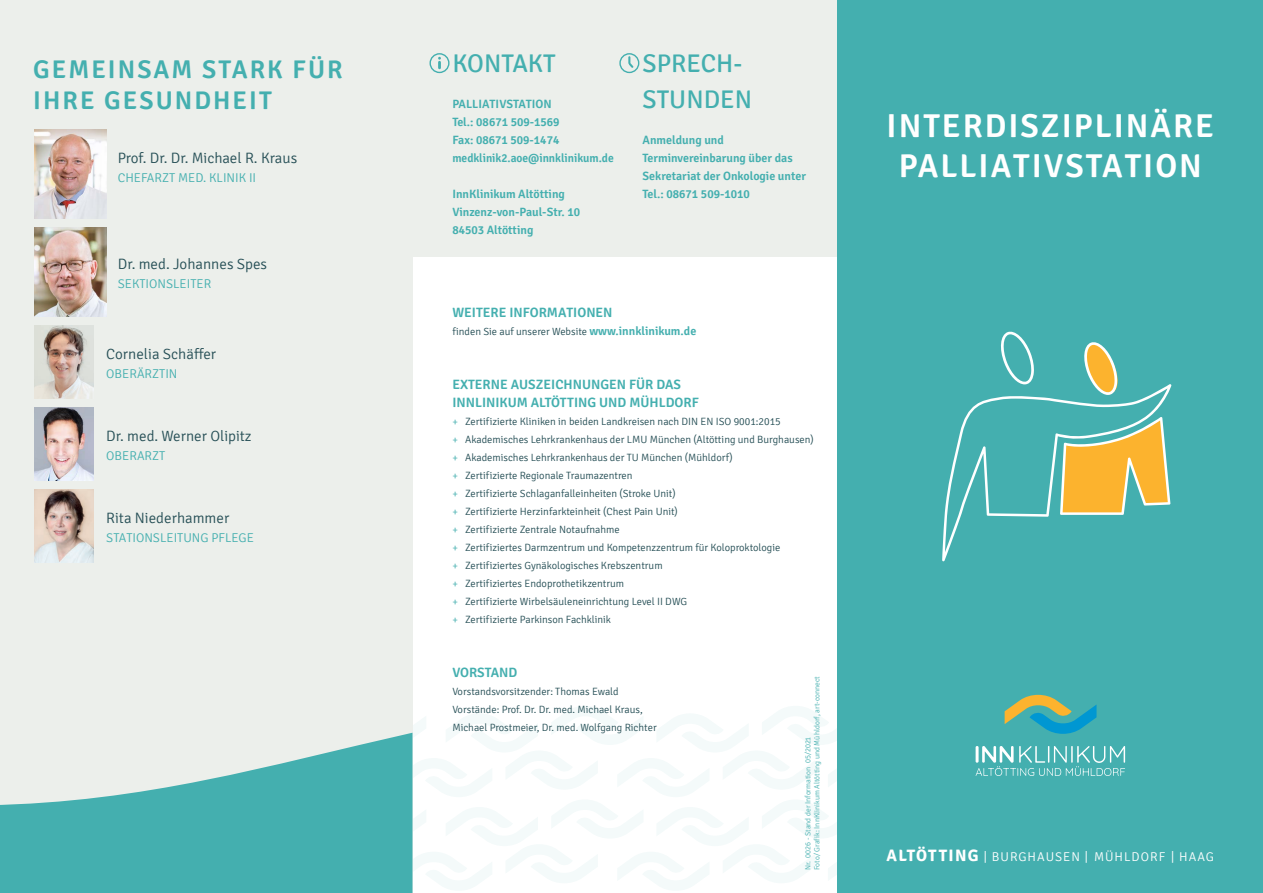
<style>
.page{position:relative;width:1263px;height:893px;background:#fff}
.page>*{position:absolute;margin:0;border:0;box-sizing:border-box;transform-origin:0 0}
.Cover_Titel{font:600 33px "Signika";letter-spacing:.06em;color:#fff}
.t1{font:600 25.5px "Signika";letter-spacing:.08em;color:#44afaf}
.Überschrift_Kontakt{font:25.5px "Signika";color:#44afaf}
.Chefarzt_Bezeichnung{font:300 15px "Signika";color:#264f56}
.Unterüberschrift_Rüc{font:600 13.5px/18px "Signika";color:#44afaf}
.Chefarzt_Bezeichnung-2{font:300 12.75px "Signika";color:#44afaf}
.Cover_Titel-2{font:300 12.75px "Signika";letter-spacing:.08em;color:#fff}
.Zusatzinfos_Kontakt{font:600 12px/18px "Signika";color:#44afaf}
.Zusatzinfos_Kontakt-2{font:600 12px "Signika";color:#44afaf;scale:.96 1}
.t2{font:300 10.5px/18px "Signika";color:#264f56}
.t3{font:300 7.5px "Signika";color:#44afaf}
.s1{font-weight:600;font-size:12px;color:#44afaf}
.s2{color:#44afaf}
.s3{font-weight:700;font-size:16.5px}
</style>
<div class="page">
<div style="left:412px;top:0;width:426px;height:256px;background:#ecefeb"></div>
<div style="left:838px;top:0;width:425px;height:893px;background:#44afaf"></div>
<svg style="left:412px;top:695px;width:714px;height:196px"></svg>
<div style="left:0;top:0;width:412px;height:893px;background:#ecefeb"></div>
<svg style="left:0;top:733px;width:412px;height:160px;fill:#44afaf"></svg>
<img style="left:34px;top:228px;width:72px;height:88px">
<div style="left:429px;top:53px;width:20px;height:20px;border:1px solid #44afaf;border-radius:50%"></div>
<svg style="left:438px;top:58px;width:3px;height:10px"></svg>
<div style="left:619px;top:53px;width:20px;height:20px;border:1px solid #44afaf;border-radius:50%"></div>
<svg style="left:628px;top:57px;width:7px;height:13px"></svg>
<img style="left:34px;top:325px;width:60px;height:74px">
<img style="left:34px;top:408px;width:60px;height:73px">
<svg style="left:942px;top:331px;width:229px;height:230px"></svg>
<img style="left:34px;top:490px;width:60px;height:73px">
<img style="left:34px;top:130px;width:72px;height:89px">
<p class="t1" style="left:33px;top:55px;width:311px">GEMEINSAM STARK FÜR</p>
<p class="t1" style="left:33px;top:85px;width:240px">IHRE GESUNDHEIT</p>
<p class="Chefarzt_Bezeichnung" style="left:118px;top:150px;width:181px">Prof. Dr. Dr. Michael R. Kraus</p>
<p class="Chefarzt_Bezeichnung-2" style="left:118px;top:170px;width:140px">CHEFARZT MED. KLINIK II</p>
<p class="Chefarzt_Bezeichnung" style="left:118px;top:256px;width:151px">Dr. med. Johannes Spes</p>
<p class="Chefarzt_Bezeichnung-2" style="left:118px;top:277px;width:95px">SEKTIONSLEITER</p>
<p class="Chefarzt_Bezeichnung" style="left:106px;top:346px;width:111px">Cornelia Schäffer</p>
<p class="Chefarzt_Bezeichnung-2" style="left:106px;top:367px;width:73px">OBERÄRZTIN</p>
<p class="Chefarzt_Bezeichnung" style="left:106px;top:428px;width:147px">Dr. med. Werner Olipitz</p>
<p class="Chefarzt_Bezeichnung-2" style="left:106px;top:449px;width:61px">OBERARZT</p>
<p class="Chefarzt_Bezeichnung" style="left:106px;top:510px;width:125px">Rita Niederhammer</p>
<p class="Chefarzt_Bezeichnung-2" style="left:106px;top:531px;width:149px">STATIONSLEITUNG PFLEGE</p>
<p class="Überschrift_Kontakt" style="left:452px;top:49px;width:105px">KONTAKT</p>
<p class="Zusatzinfos_Kontakt" style="left:452px;top:95px;width:101px">PALLIATIVSTATION</p>
<p class="Zusatzinfos_Kontakt" style="left:452px;top:113px;width:109px">Tel.: 08671 509-1569<br>Fax: 08671 509-1474</p>
<p class="Zusatzinfos_Kontakt-2" style="left:452px;top:151px;width:170px">medklinik2.aoe@innklinikum.de</p>
<p class="Zusatzinfos_Kontakt" style="left:452px;top:185px;width:114px">InnKlinikum Altötting</p>
<p class="Zusatzinfos_Kontakt" style="left:452px;top:203px;width:129px">Vinzenz-von-Paul-Str. 10</p>
<p class="Zusatzinfos_Kontakt" style="left:452px;top:221px;width:83px">84503 Altötting</p>
<p class="Überschrift_Kontakt" style="left:643px;top:49px;width:101px">SPRECH-</p>
<p class="Überschrift_Kontakt" style="left:643px;top:85px;width:111px">STUNDEN</p>
<p class="Zusatzinfos_Kontakt" style="left:643px;top:131px;width:165px">Anmeldung und<br>Terminvereinbarung über das<br>Sekretariat der Onkologie unter</p>
<p class="Zusatzinfos_Kontakt" style="left:643px;top:185px;width:109px">Tel.: 08671 509-1010</p>
<p class="Unterüberschrift_Rüc" style="left:452px;top:303px;width:162px">WEITERE INFORMATIONEN</p>
<p class="t2" style="left:452px;top:322px;width:245px">finden Sie auf unserer Website <span class="s1">www.innklinikum.de</span></p>
<p class="Unterüberschrift_Rüc" style="left:452px;top:375px;width:248px">EXTERNE AUSZEICHNUNGEN FÜR DAS<br>INNLINIKUM ALTÖTTING UND MÜHLDORF</p>
<p class="t2" style="left:452px;top:412px;width:330px"><span class="s2">+</span> Zertifizierte Kliniken in beiden Landkreisen nach DIN EN ISO 9001:2015</p>
<p class="t2" style="left:452px;top:430px;width:363px"><span class="s2">+</span> Akademisches Lehrkrankenhaus der LMU München (Altötting und Burghausen)</p>
<p class="t2" style="left:452px;top:448px;width:282px"><span class="s2">+</span> Akademisches Lehrkrankenhaus der TU München (Mühldorf)</p>
<p class="t2" style="left:452px;top:466px;width:182px"><span class="s2">+</span> Zertifizierte Regionale Traumazentren</p>
<p class="t2" style="left:452px;top:484px;width:225px"><span class="s2">+</span> Zertifizierte Schlaganfalleinheiten (Stroke Unit)</p>
<p class="t2" style="left:452px;top:502px;width:227px"><span class="s2">+</span> Zertifizierte Herzinfarkteinheit (Chest Pain Unit)</p>
<p class="t2" style="left:452px;top:520px;width:169px"><span class="s2">+</span> Zertifizierte Zentrale Notaufnahme</p>
<p class="t2" style="left:452px;top:538px;width:329px"><span class="s2">+</span> Zertifiziertes Darmzentrum und Kompetenzzentrum für Koloproktologie</p>
<p class="t2" style="left:452px;top:556px;width:212px"><span class="s2">+</span> Zertifiziertes Gynäkologisches Krebszentrum</p>
<p class="t2" style="left:452px;top:574px;width:173px"><span class="s2">+</span> Zertifiziertes Endoprothetikzentrum</p>
<p class="t2" style="left:452px;top:592px;width:236px"><span class="s2">+</span> Zertifizierte Wirbelsäuleneinrichtung Level II DWG</p>
<p class="t2" style="left:452px;top:610px;width:160px"><span class="s2">+</span> Zertifizierte Parkinson Fachklinik</p>
<p class="Unterüberschrift_Rüc" style="left:452px;top:663px;width:67px">VORSTAND</p>
<p class="t2" style="left:452px;top:682px;width:168px">Vorstandsvorsitzender: Thomas Ewald</p>
<p class="t2" style="left:452px;top:700px;width:206px">Vorstände: Prof. Dr. Dr. med. Michael Kraus,<br>Michael Prostmeier, Dr. med. Wolfgang Richter</p>
<p class="t3" style="left:813px;top:870px;width:196px;rotate:-90deg">Foto/ Grafik: InnKlinikum Altötting und Mühldorf, art-connect</p>
<p class="t3" style="left:804px;top:870px;width:135px;rotate:-90deg">Nr. 0026 - Stand der Information 05/2021</p>
<p class="Cover_Titel" style="left:887px;top:107px;width:329px">INTERDISZIPLINÄRE</p>
<p class="Cover_Titel" style="left:899px;top:146px;width:305px">PALLIATIVSTATION</p>
<p class="Cover_Titel-2" style="left:887px;top:849px;width:329px"><span class="s3">ALTÖTTING</span> | BURGHAUSEN | MÜHLDORF | HAAG</p>
</div>
